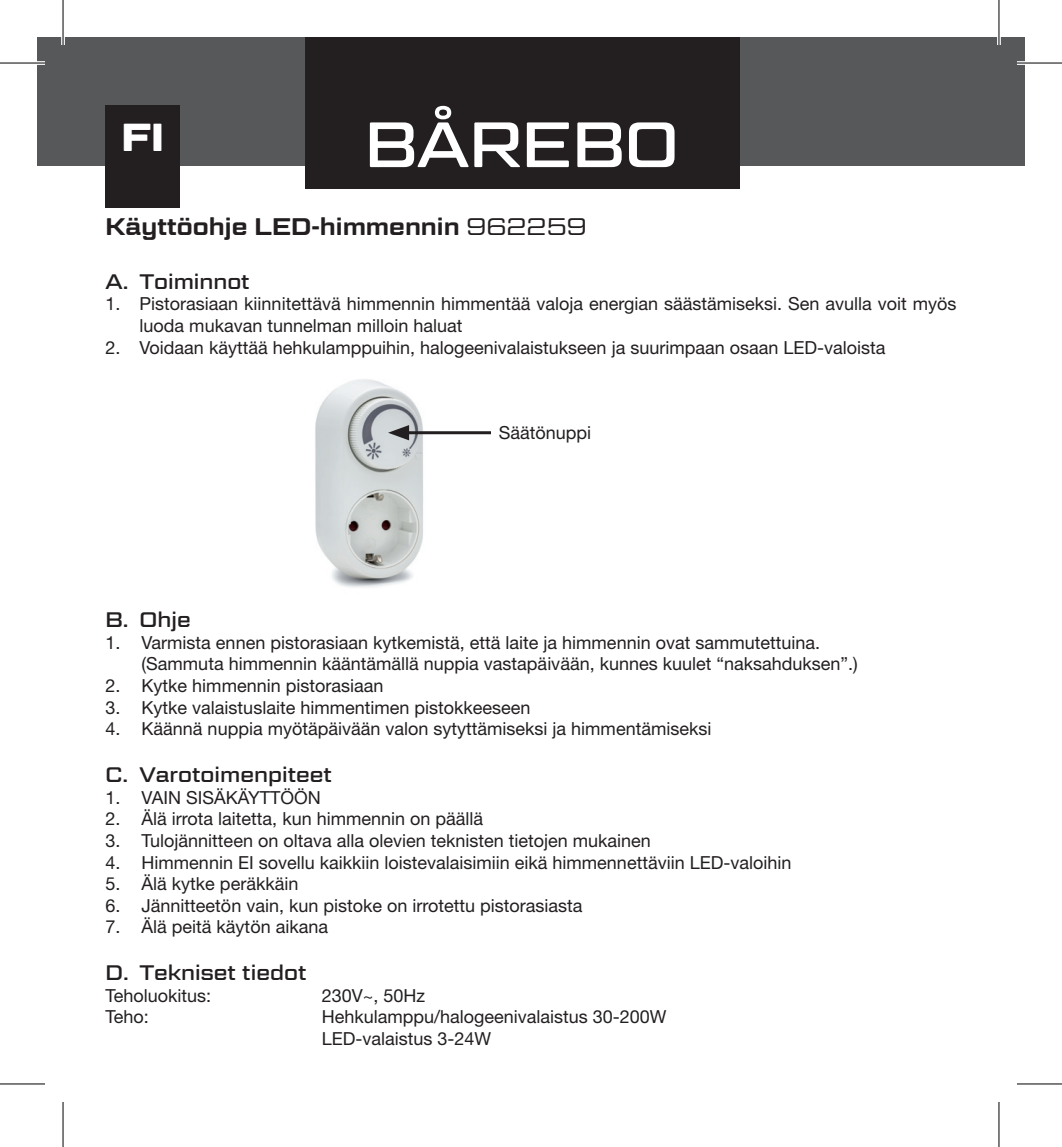
<style>
.page{position:relative;width:1062px;height:1147px;background:#fff}
.page>*{position:absolute;margin:0;border:0;box-sizing:border-box;transform-origin:0 0}
.t1{font:700 39px "Geom Graphic";color:#fff}
.t2{font:600 24px "Geom Graphic";color:#231f20}
.t3{font:21px "Geom Graphic";color:#231f20}
.t4{font:18px/21.6px "Helvetica Neue LT Std";color:#231f20}
.s1{font-weight:300}
</style>
<div class="page">
<div style="left:739px;top:37px;width:285px;height:129px;background:#57585a"></div>
<div style="left:37px;top:37px;width:268px;height:129px;background:#57585a"></div>
<div style="left:305px;top:37px;width:434px;height:152px;background:#231f20"></div>
<svg style="left:370px;top:106px;width:150px;height:61px"></svg>
<svg style="left:527px;top:122px;width:42px;height:45px"></svg>
<svg style="left:577px;top:122px;width:44px;height:45px"></svg>
<svg style="left:629px;top:122px;width:45px;height:45px"></svg>
<div style="left:106px;top:106px;width:74px;height:102px;background:#231f20"></div>
<img style="left:315px;top:379px;width:115px;height:209px">
<hr style="left:404px;top:431px;width:87px;height:3px;background:#231f20">
<svg style="left:388px;top:425px;width:21px;height:15px"></svg>
<svg style="left:37px;top:61px;width:8px;height:4px"></svg>
<svg style="left:1017px;top:61px;width:8px;height:4px"></svg>
<svg style="left:61px;top:37px;width:4px;height:8px"></svg>
<hr style="left:997px;top:0;width:3px;height:45px;background:#fff">
<hr style="left:0;top:62px;width:45px;height:2px;background:#000">
<hr style="left:1016px;top:62px;width:45px;height:2px;background:#000">
<hr style="left:0;top:1083px;width:45px;height:1px;background:#000">
<hr style="left:1016px;top:1083px;width:45px;height:1px;background:#000">
<hr style="left:62px;top:0;width:2px;height:45px;background:#000">
<hr style="left:62px;top:1101px;width:2px;height:45px;background:#000">
<hr style="left:998px;top:0;width:1px;height:45px;background:#000">
<hr style="left:998px;top:1101px;width:1px;height:45px;background:#000">
<h1 class="t1" style="left:121px;top:113px;width:44px">FI</h1>
<h2 class="t2" style="left:106px;top:211px;width:482px">Käyttöohje LED-himmennin <span class="s1">962259</span></h2>
<p class="t3" style="left:106px;top:268px;width:146px">A. Toiminnot</p>
<p class="t4" style="left:140px;top:293px;width:818px;text-indent:-34px">1. Pistorasiaan kiinnitettävä himmennin himmentää valoja energian säästämiseksi. Sen avulla voit myös luoda mukavan tunnelman milloin haluat</p>
<p class="t4" style="left:106px;top:336px;width:781px">2. Voidaan käyttää hehkulamppuihin, halogeenivalaistukseen ja suurimpaan osaan LED-valoista</p>
<p class="t4" style="left:498px;top:422px;width:94px">Säätönuppi</p>
<p class="t3" style="left:106px;top:607px;width:87px">B. Ohje</p>
<p class="t4" style="left:142px;top:631px;width:717px;text-indent:-36px">1. Varmista ennen pistorasiaan kytkemistä, että laite ja himmennin ovat sammutettuina. (Sammuta himmennin kääntämällä nuppia vastapäivään, kunnes kuulet “naksahduksen”.)</p>
<p class="t4" style="left:106px;top:674px;width:279px">2. Kytke himmennin pistorasiaan</p>
<p class="t4" style="left:106px;top:696px;width:426px">3. Kytke valaistuslaite himmentimen pistokkeeseen</p>
<p class="t4" style="left:106px;top:718px;width:607px">4. Käännä nuppia myötäpäivään valon sytyttämiseksi ja himmentämiseksi</p>
<p class="t3" style="left:106px;top:762px;width:228px">C. Varotoimenpiteet</p>
<p class="t4" style="left:106px;top:786px;width:217px">1. VAIN SISÄKÄYTTÖÖN</p>
<p class="t4" style="left:106px;top:808px;width:379px">2. Älä irrota laitetta, kun himmennin on päällä</p>
<p class="t4" style="left:106px;top:829px;width:547px">3. Tulojännitteen on oltava alla olevien teknisten tietojen mukainen</p>
<p class="t4" style="left:106px;top:851px;width:687px">4. Himmennin EI sovellu kaikkiin loistevalaisimiin eikä himmennettäviin LED-valoihin</p>
<p class="t4" style="left:106px;top:872px;width:194px">5. Älä kytke peräkkäin</p>
<p class="t4" style="left:106px;top:894px;width:478px">6. Jännitteetön vain, kun pistoke on irrotettu pistorasiasta</p>
<p class="t4" style="left:106px;top:916px;width:224px">7. Älä peitä käytön aikana</p>
<p class="t3" style="left:106px;top:960px;width:202px">D. Tekniset tiedot</p>
<p class="t4" style="left:106px;top:984px;width:107px">Teholuokitus:</p>
<p class="t4" style="left:322px;top:984px;width:105px">230V~, 50Hz</p>
<p class="t4" style="left:106px;top:1006px;width:45px">Teho:</p>
<p class="t4" style="left:322px;top:1006px;width:346px">Hehkulamppu/halogeenivalaistus 30-200W<br>LED-valaistus 3-24W</p>
</div>
